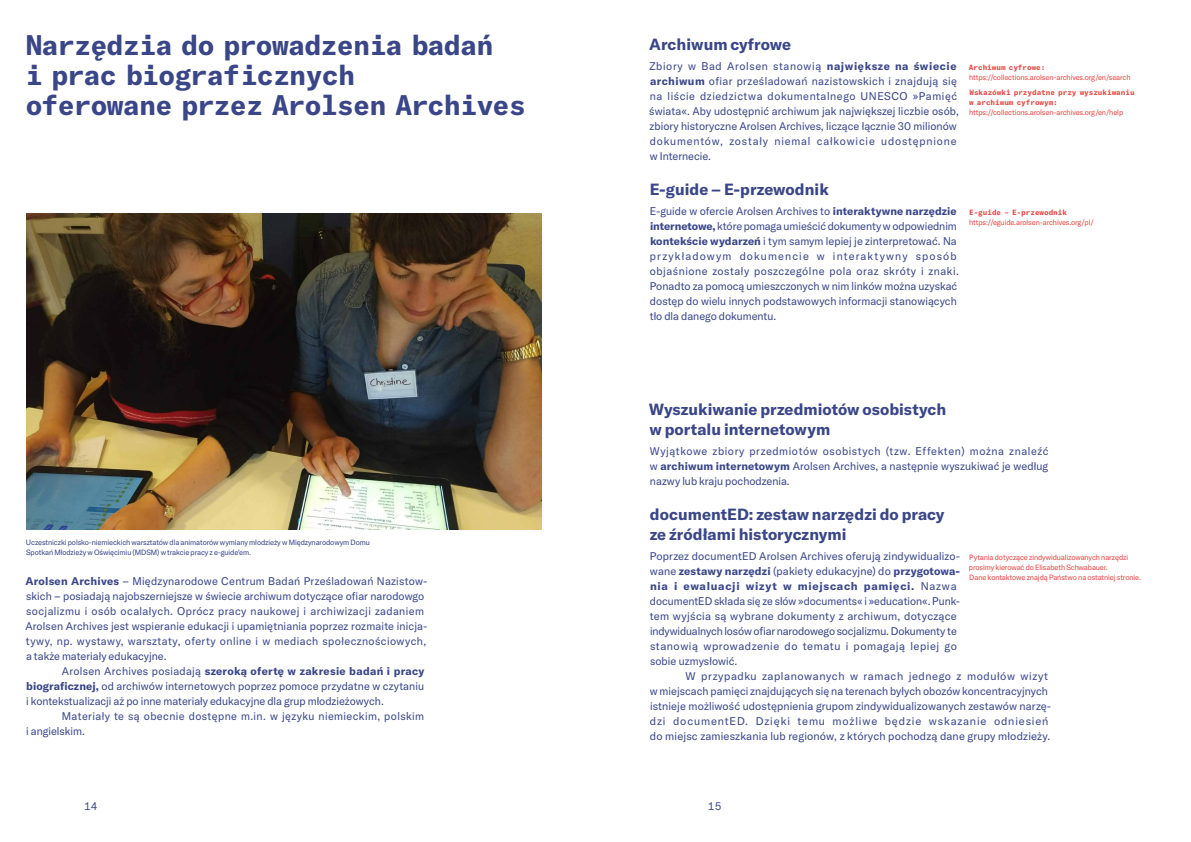
<style>
.page{position:relative;width:1191px;height:842px;background:#fff}
.page>*{position:absolute;margin:0;border:0;box-sizing:border-box;transform-origin:0 0}
.t1{font:700 28px/30px "GT America Mono";letter-spacing:-.04em;color:#3a4688}
.t2{font:700 16px/20px "GT America";letter-spacing:.005em;color:#3a4688}
.t3{font:11px/15px "GT America";letter-spacing:.015em;color:#3a4688}
.t4{font:11px/15px "GT America";letter-spacing:.035em;color:#3a4688}
.t5{font:11px "GT America Mono";color:#3a4688}
.t6{font:7.5px/10px "GT America";letter-spacing:-.01em;color:#e84743}
.t7{font:7.5px/10px "GT America";letter-spacing:-.01em;color:#3a4688}
.t8{font:700 7.5px/10px "GT America Mono";letter-spacing:-.01em;color:#e84743}
.s1{font-weight:700}
</style>
<div class="page">
<img style="left:26px;top:214px;width:515px;height:315px">
<h1 class="t1" style="left:25px;top:30px;width:502px">Narzędzia do prowadzenia badań<br>i prac biograficznych<br>oferowane przez Arolsen Archives</h1>
<p class="t7" style="left:26px;top:537px;width:345px">Uczestniczki polsko-niemieckich warsztatów dla animatorów wymiany młodzieży w Międzynarodowym Domu<br>Spotkań Młodzieży w Oświęcimiu (MDSM) w trakcie pracy z e-guide’em.</p>
<p class="t3" style="left:25px;top:574px;width:404px"><span class="s1">Arolsen Archives</span> – Międzynarodowe Centrum Badań Prześladowań Nazistow&shy;skich – posiadają najobszerniejsze w świecie archiwum dotyczące ofiar narodowgo socjalizmu i osób ocalałych. Oprócz pracy naukowej i archiwizacji zadaniem Arolsen Archives jest wspieranie edukacji i upamiętniania poprzez rozmaite inicja&shy;tywy, np. wystawy, warsztaty, oferty online i w mediach społecznościowych, a także materiały edukacyjne.</p>
<p class="t3" style="left:26px;top:664px;width:400px;text-align:justify;text-indent:36px">Arolsen Archives posiadają <span class="s1">szeroką ofertę w zakresie badań i pracy biograficznej,</span> od archiwów internetowych poprzez pomoce przydatne w czytaniu i kontekstualizacji aż po inne materiały edukacyjne dla grup młodzieżowych.</p>
<p class="t4" style="left:26px;top:709px;width:399px;text-indent:36px">Materiały te są obecnie dostępne m.in. w języku niemieckim, polskim i angielskim.</p>
<h2 class="t2" style="left:649px;top:34px;width:143px">Archiwum cyfrowe</h2>
<p class="t4" style="left:649px;top:59px;width:311px">Zbiory w Bad Arolsen stanowią <span class="s1">największe na świecie archiwum</span> ofiar prześladowań nazistowskich i znajdują się na liście dziedzictwa dokumentalnego UNESCO »Pamięć świata«. Aby udostępnić archiwum jak największej liczbie osób, zbiory historyczne Arolsen Archives, liczące łącznie 30 milionów dokumentów, zostały niemal całkowicie udostępnione w Internecie.</p>
<h2 class="t2" style="left:649px;top:179px;width:181px">E-guide – E-przewodnik</h2>
<p class="t3" style="left:650px;top:204px;width:311px">E-guide w ofercie Arolsen Archives to <span class="s1">interaktywne narzędzie internetowe,</span> które pomaga umieścić dokumenty w odpowiednim <span class="s1">kontekście wydarzeń</span> i tym samym lepiej je zinterpretować. Na przykładowym dokumencie w interaktywny sposób objaśnione zostały poszczególne pola oraz skróty i znaki.<br>Ponadto za pomocą umieszczonych w nim linków można uzyskać dostęp do wielu innych podstawowych informacji stanowiących tło dla danego dokumentu.</p>
<p class="t8" style="left:969px;top:62px;width:78px">Archiwum cyfrowe:</p>
<p class="t6" style="left:969px;top:72px;width:163px">https://collections.arolsen-archives.org/en/search</p>
<p class="t8" style="left:969px;top:87px;width:167px">Wskazówki przydatne przy wyszukiwaniu w archiwum cyfrowym:</p>
<p class="t6" style="left:969px;top:107px;width:155px">https://collections.arolsen-archives.org/en/help</p>
<p class="t8" style="left:969px;top:207px;width:99px">E-guide – E-przewodnik</p>
<p class="t6" style="left:969px;top:217px;width:126px">https://eguide.arolsen-archives.org/pl/</p>
<h2 class="t2" style="left:649px;top:399px;width:299px">Wyszukiwanie przedmiotów osobistych w portalu internetowym</h2>
<p class="t3" style="left:650px;top:444px;width:400px;text-align:justify">Wyjątkowe zbiory przedmiotów osobistych (tzw. Effekten) można znaleźć w <span class="s1">archiwum internetowym</span> Arolsen Archives, a następnie wyszukiwać je według nazwy lub kraju pochodzenia.</p>
<h2 class="t2" style="left:650px;top:504px;width:296px">documentED: zestaw narzędzi do pracy ze źródłami historycznymi</h2>
<p class="t3" style="left:650px;top:549px;width:312px">Poprzez documentED Arolsen Archives oferują zindywidualizo&shy;wane <span class="s1">zestawy narzędzi</span> (pakiety edukacyjne) do <span class="s1">przygotowa&shy;nia i ewaluacji wizyt w miejscach pamięci.</span> Nazwa documentED składa się ze słów »documents« i »education«. Punk&shy;tem wyjścia są wybrane dokumenty z archiwum, dotyczące indywidualnych losów ofiar narodowego socjalizmu. Dokumenty te stanowią wprowadzenie do tematu i pomagają lepiej go sobie uzmysłowić.</p>
<p class="t3" style="left:650px;top:669px;width:403px;text-indent:36px">W przypadku zaplanowanych w ramach jednego z modułów wizyt w miejscach pamięci znajdujących się na terenach byłych obozów koncentracyjnych istnieje możliwość udostępnienia grupom zindywidualizowanych zestawów narzę&shy;dzi documentED. Dzięki temu możliwe będzie wskazanie odniesień do miejsc zamieszkania lub regionów, z których pochodzą dane grupy młodzieży.</p>
<p class="t6" style="left:969px;top:552px;width:173px">Pytania dotyczące zindywidualizowanych narzędzi prosimy kierować do Elisabeth Schwabauer.<br>Dane kontaktowe znajdą Państwo na ostatniej stronie.</p>
<p class="t5" style="left:84px;top:800px;width:15px">14</p>
<p class="t5" style="left:708px;top:800px;width:15px">15</p>
</div>
